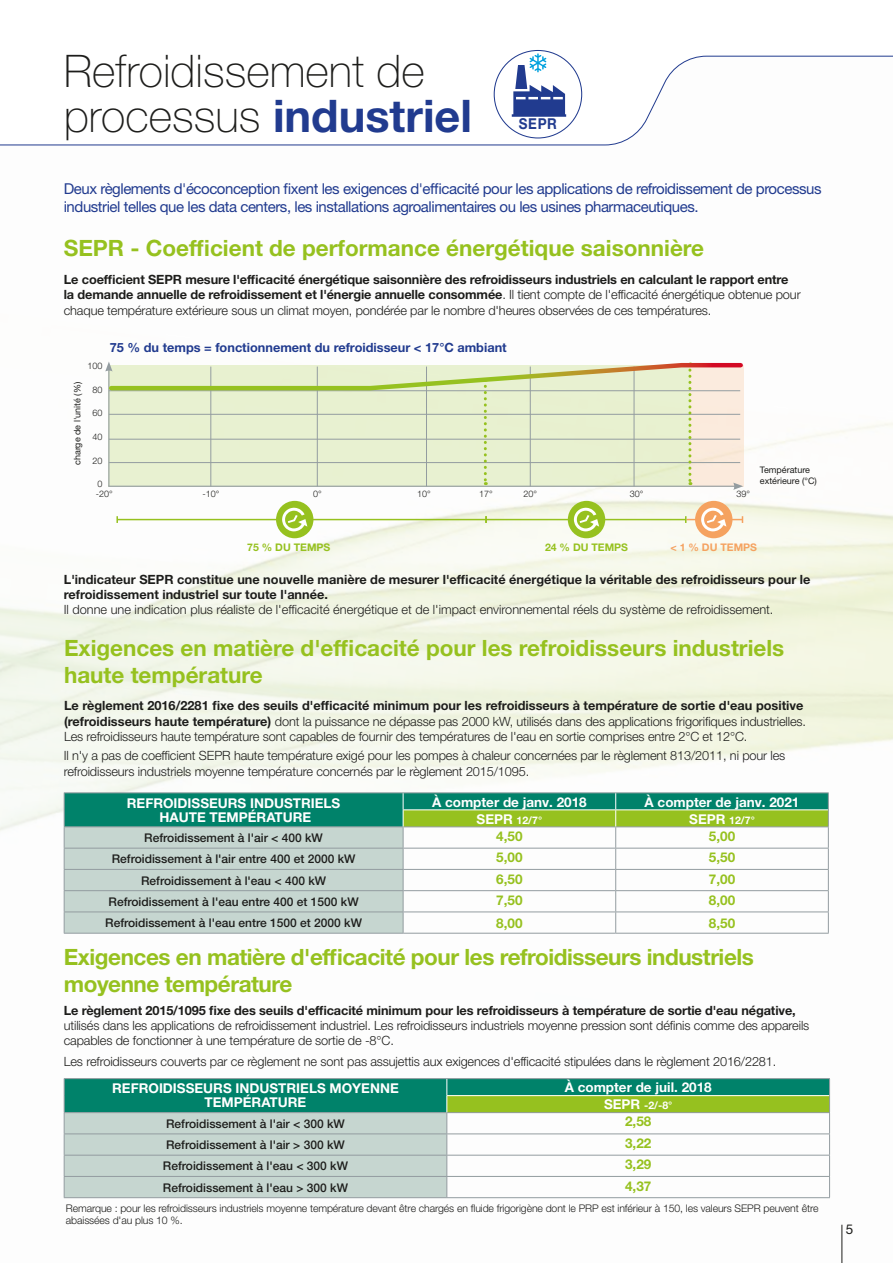
<style>
.page{position:relative;width:893px;height:1263px;background:#fff}
.page>*{position:absolute;margin:0;border:0;box-sizing:border-box;transform-origin:0 0}
.t1{font:100 45px/45px "Helvetica Neue LT Pro";color:#1d1d1b}
.t2{font:700 22.5px/27px "Helvetica Neue LT Pro";color:#96c11f}
.t3{font:700 22.5px/27px "Helvetica Neue LT Pro";letter-spacing:-.02em;color:#96c11f}
.t4{font:15px/18px "Helvetica Neue LT Pro";letter-spacing:-.03em;color:#213b8f}
.t5{font:700 15px "Helvetica Neue LT Pro";color:#213b8f;scale:.9 1}
.t6{font:700 13.5px/13.5px "Helvetica Neue LT Pro";color:#fff;text-align:center}
.t7{font:700 13.5px "Helvetica Neue LT Pro";color:#96c11f}
.t8{font:13.5px "Helvetica Neue LT Pro";color:#1d1d1b}
.t9{font:300 12.75px/15.3px "Helvetica Neue LT Pro";letter-spacing:-.01em;color:#1d1d1b}
.t10{font:700 12.75px/15.3px "Helvetica Neue LT Pro";letter-spacing:-.01em;color:#1d1d1b}
.t11{font:700 12.75px "Helvetica Neue LT Pro";color:#213b8f}
.t12{font:500 12px "Helvetica Neue LT Pro";color:#1d1d1b}
.t13{font:300 10.5px/12.6px "Helvetica Neue LT Pro";letter-spacing:-.01em;color:#1d1d1b}
.t14{font:700 10.5px "Helvetica Neue LT Pro";color:#fff}
.t15{font:700 10.5px "Helvetica Neue LT Pro";color:#96c11f}
.t16{font:700 10.5px "Helvetica Neue LT Pro";color:#f5a260}
.t17{font:9px/10.8px "Helvetica Neue LT Pro";color:#1d1d1b}
.t18{font:300 9px/9.8px "Helvetica Neue LT Pro";color:#1d1d1b}
.s1{font-weight:700;color:#213b8f}
.s2{font-weight:300}
.s3{font-weight:700}
.s4{font-size:13.5px}
</style>
<div class="page">
<img style="left:0;top:145px;width:893px;height:1118px">
<hr style="left:841px;top:1225px;width:1px;height:38px;background:#1d1d1b">
<svg style="left:0;top:50px;width:893px;height:95px"></svg>
<hr style="left:64px;top:792px;width:339px;height:1px;background:#939ca0">
<hr style="left:403px;top:792px;width:213px;height:1px;background:#939ca0">
<hr style="left:616px;top:792px;width:213px;height:1px;background:#939ca0">
<hr style="left:64px;top:933px;width:339px;height:1px;background:#939ca0">
<hr style="left:403px;top:933px;width:213px;height:1px;background:#939ca0">
<hr style="left:616px;top:933px;width:213px;height:1px;background:#939ca0">
<svg style="left:64px;top:793px;width:765px;height:140px"></svg>
<svg style="left:64px;top:1078px;width:766px;height:120px"></svg>
<hr style="left:686px;top:519px;width:56px;height:1px;background:#f5a260">
<hr style="left:117px;top:519px;width:369px;height:1px;background:#96c11f">
<svg style="left:116px;top:516px;width:2px;height:7px"></svg>
<hr style="left:486px;top:519px;width:200px;height:1px;background:#96c11f">
<svg style="left:485px;top:516px;width:2px;height:7px"></svg>
<div style="left:695px;top:501px;width:37px;height:37px;background:#f5a260;border-radius:50%"></div>
<svg style="left:701px;top:508px;width:25px;height:23px"></svg>
<div style="left:276px;top:501px;width:37px;height:37px;background:#96c11f;border-radius:50%"></div>
<div style="left:568px;top:501px;width:37px;height:37px;background:#96c11f;border-radius:50%"></div>
<svg style="left:282px;top:508px;width:25px;height:23px"></svg>
<svg style="left:574px;top:508px;width:25px;height:23px"></svg>
<svg style="left:512px;top:53px;width:54px;height:64px"></svg>
<svg style="left:105px;top:361px;width:640px;height:129px;background:#e4ebca"></svg>
<h1 class="t1" style="left:64px;top:48px;width:410px">Refroidissement de processus <span class="s1">industriel</span></h1>
<p class="t5" style="left:519px;top:115px;width:44px">SEPR</p>
<p class="t4" style="left:64px;top:179px;width:759px">Deux règlements d'écoconception fixent les exigences d'efficacité pour les applications de refroidissement de processus industriel telles que les data centers, les installations agroalimentaires ou les usines pharmaceutiques.</p>
<h2 class="t2" style="left:64px;top:234px;width:642px">SEPR - Coefficient de performance énergétique saisonnière</h2>
<p class="t10" style="left:64px;top:271px;width:738px">Le coefficient SEPR mesure l'efficacité énergétique saisonnière des refroidisseurs industriels en calculant le rapport entre la demande annuelle de refroidissement et l'énergie annuelle consommée<span class="s2">. Il tient compte de l'efficacité énergétique obtenue pour chaque température extérieure sous un climat moyen, pondérée par le nombre d'heures observées de ces températures.</span></p>
<p class="t11" style="left:110px;top:339px;width:398px">75 % du temps = fonctionnement du refroidisseur &lt; 17°C ambiant</p>
<p class="t18" style="left:88px;top:361px;width:17px">100</p>
<p class="t18" style="left:93px;top:384px;width:12px">80</p>
<p class="t18" style="left:93px;top:408px;width:12px">60</p>
<p class="t18" style="left:93px;top:432px;width:12px">40</p>
<p class="t18" style="left:93px;top:455px;width:12px">20</p>
<p class="t18" style="left:96px;top:479px;width:18px">0 -20°</p>
<p class="t18" style="left:202px;top:489px;width:18px">-10°</p>
<p class="t18" style="left:313px;top:489px;width:10px">0°</p>
<p class="t18" style="left:417px;top:489px;width:15px">10°</p>
<p class="t18" style="left:523px;top:489px;width:15px">20°</p>
<p class="t18" style="left:630px;top:489px;width:15px">30°</p>
<p class="t18" style="left:736px;top:489px;width:15px">39°</p>
<p class="t17" style="left:72px;top:465px;width:85px;rotate:-90deg">charge de l'unité (%)</p>
<p class="t18" style="left:479px;top:489px;width:15px">17°</p>
<p class="t17" style="left:760px;top:464px;width:58px">Température extérieure (°C)</p>
<p class="t15" style="left:247px;top:541px;width:85px">75 % DU TEMPS</p>
<p class="t15" style="left:545px;top:541px;width:85px">24 % DU TEMPS</p>
<p class="t16" style="left:671px;top:541px;width:88px">&lt; 1 % DU TEMPS</p>
<p class="t10" style="left:64px;top:571px;width:748px">L'indicateur SEPR constitue une nouvelle manière de mesurer l'efficacité énergétique la véritable des refroidisseurs pour le refroidissement industriel sur toute l'année.</p>
<p class="t9" style="left:64px;top:602px;width:711px">Il donne une indication plus réaliste de l'efficacité énergétique et de l'impact environnemental réels du système de refroidissement.</p>
<h2 class="t2" style="left:64px;top:634px;width:722px">Exigences en matière d'efficacité pour les refroidisseurs industriels haute température</h2>
<p class="t9" style="left:64px;top:698px;width:744px"><span class="s3">Le règlement 2016/2281 fixe des seuils d'efficacité minimum pour les refroidisseurs à température de sortie d'eau positive (refroidisseurs haute température)</span> dont la puissance ne dépasse pas 2000 kW, utilisés dans des applications frigorifiques industrielles.<br>Les refroidisseurs haute température sont capables de fournir des températures de l'eau en sortie comprises entre 2°C et 12°C.</p>
<p class="t9" style="left:64px;top:748px;width:723px">Il n'y a pas de coefficient SEPR haute température exigé pour les pompes à chaleur concernées par le règlement 813/2011, ni pour les refroidisseurs industriels moyenne température concernés par le règlement 2015/1095.</p>
<p class="t6" style="left:127px;top:796px;width:215px">REFROIDISSEURS INDUSTRIELS<br>HAUTE TEMPÉRATURE</p>
<p class="t6" style="left:432px;top:795px;width:156px">À compter de janv. 2018</p>
<p class="t6" style="left:645px;top:795px;width:156px">À compter de janv. 2021</p>
<p class="t14" style="left:477px;top:813px;width:67px"><span class="s4">SEPR</span> 12/7°</p>
<p class="t14" style="left:689px;top:813px;width:67px"><span class="s4">SEPR</span> 12/7°</p>
<p class="t12" style="left:144px;top:831px;width:180px">Refroidissement à l'air &lt; 400 kW</p>
<p class="t7" style="left:496px;top:828px;width:28px">4,50</p>
<p class="t7" style="left:709px;top:828px;width:28px">5,00</p>
<p class="t12" style="left:112px;top:852px;width:245px">Refroidissement à l'air entre 400 et 2000 kW</p>
<p class="t7" style="left:496px;top:849px;width:28px">5,00</p>
<p class="t7" style="left:709px;top:849px;width:28px">5,50</p>
<p class="t12" style="left:141px;top:873px;width:187px">Refroidissement à l'eau &lt; 400 kW</p>
<p class="t7" style="left:496px;top:870px;width:28px">6,50</p>
<p class="t7" style="left:709px;top:870px;width:28px">7,00</p>
<p class="t12" style="left:109px;top:894px;width:252px">Refroidissement à l'eau entre 400 et 1500 kW</p>
<p class="t7" style="left:496px;top:891px;width:28px">7,50</p>
<p class="t7" style="left:709px;top:891px;width:28px">8,00</p>
<p class="t12" style="left:105px;top:915px;width:258px">Refroidissement à l'eau entre 1500 et 2000 kW</p>
<p class="t7" style="left:496px;top:914px;width:28px">8,00</p>
<p class="t7" style="left:709px;top:914px;width:28px">8,50</p>
<h2 class="t3" style="left:64px;top:943px;width:692px">Exigences en matière d'efficacité pour les refroidisseurs industriels moyenne température</h2>
<p class="t10" style="left:64px;top:1002px;width:733px">Le règlement 2015/1095 fixe des seuils d'efficacité minimum pour les refroidisseurs à température de sortie d'eau négative,</p>
<p class="t9" style="left:64px;top:1017px;width:747px">utilisés dans les applications de refroidissement industriel. Les refroidisseurs industriels moyenne pression sont définis comme des appareils capables de fonctionner à une température de sortie de -8°C.</p>
<p class="t9" style="left:64px;top:1053px;width:714px">Les refroidisseurs couverts par ce règlement ne sont pas assujettis aux exigences d'efficacité stipulées dans le règlement 2016/2281.</p>
<p class="t6" style="left:112px;top:1081px;width:288px">REFROIDISSEURS INDUSTRIELS MOYENNE<br>TEMPÉRATURE</p>
<p class="t6" style="left:565px;top:1080px;width:148px">À compter de juil. 2018</p>
<p class="t14" style="left:604px;top:1099px;width:70px"><span class="s4">SEPR</span> -2/-8°</p>
<p class="t12" style="left:166px;top:1116px;width:180px">Refroidissement à l'air &lt; 300 kW</p>
<p class="t7" style="left:625px;top:1112px;width:28px">2,58</p>
<p class="t12" style="left:166px;top:1138px;width:180px">Refroidissement à l'air &gt; 300 kW</p>
<p class="t7" style="left:625px;top:1135px;width:28px">3,22</p>
<p class="t12" style="left:163px;top:1159px;width:187px">Refroidissement à l'eau &lt; 300 kW</p>
<p class="t7" style="left:625px;top:1156px;width:28px">3,29</p>
<p class="t12" style="left:163px;top:1180px;width:187px">Refroidissement à l'eau &gt; 300 kW</p>
<p class="t7" style="left:625px;top:1177px;width:28px">4,37</p>
<p class="t13" style="left:66px;top:1201px;width:754px">Remarque : pour les refroidisseurs industriels moyenne température devant être chargés en fluide frigorigène dont le PRP est inférieur à 150, les valeurs SEPR peuvent être abaissées d'au plus 10 %.</p>
<p class="t8" style="left:846px;top:1221px;width:9px">5</p>
</div>
